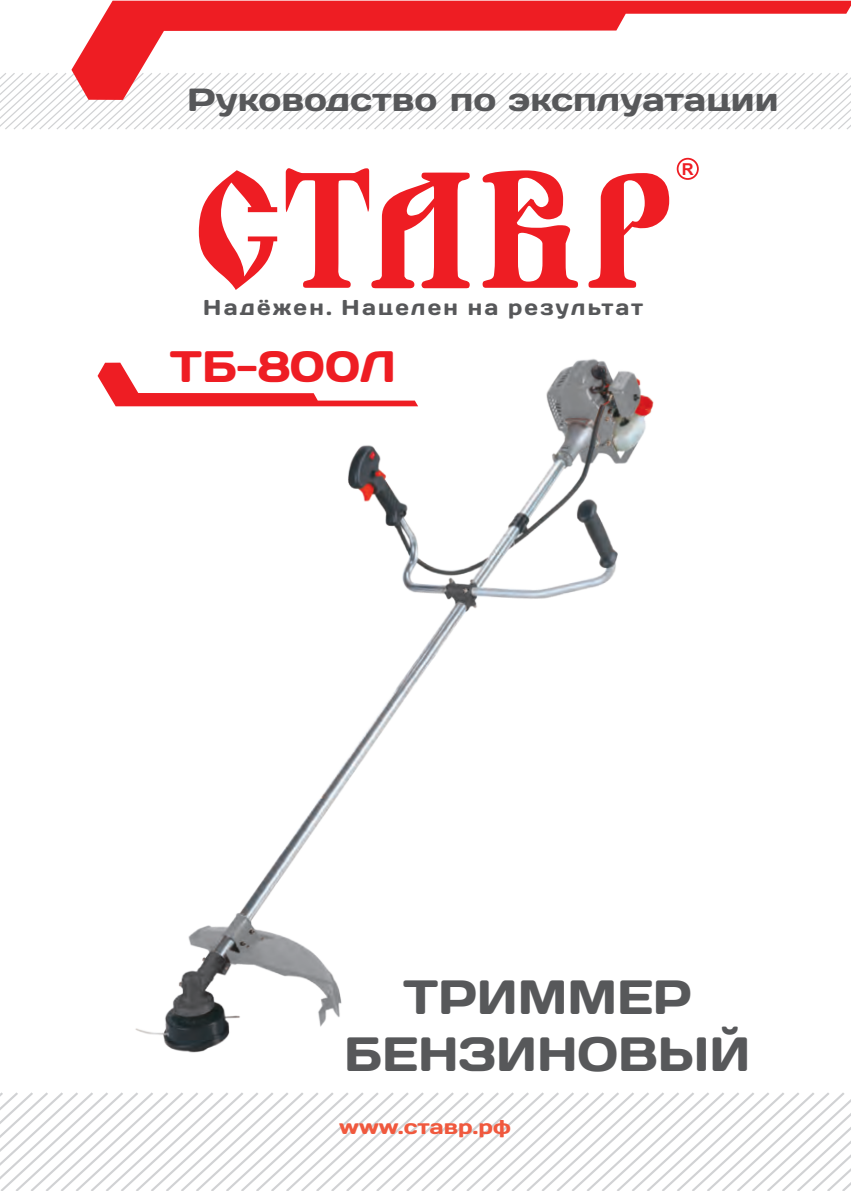
<style>
.page{position:relative;width:851px;height:1191px;background:#fff}
.page>*{position:absolute;margin:0;border:0;box-sizing:border-box;transform-origin:0 0}
.t1{font:48px "Days";color:#57585a}
.t2{font:44px "Days";color:#ee1d23}
.t3{font:32px "Days";color:#57585a;scale:1.1 1}
.t4{font:21.4px "Days";letter-spacing:.105em;color:#57585a}
.t5{font:20px "Days";color:#f0593e;scale:1.1 1}
.t6{font:700 16.4px "Arial";color:#ee1d23}
</style>
<div class="page">
<img style="left:97px;top:359px;width:557px;height:694px">
<svg style="left:0;top:73px;width:850px;height:56px"></svg>
<svg style="left:0;top:1092px;width:850px;height:99px"></svg>
<svg style="left:71px;top:1px;width:779px;height:99px"></svg>
<svg style="left:199px;top:168px;width:470px;height:122px"></svg>
<svg style="left:364px;top:168px;width:113px;height:122px"></svg>
<div style="left:676px;top:158px;width:22px;height:22px;border:2px solid #ee1d23;border-radius:50%"></div>
<svg style="left:98px;top:359px;width:320px;height:47px"></svg>
<p class="t3" style="left:187px;top:79px;width:539px">Руководство по эксплуатации</p>
<p class="t6" style="left:681px;top:158px;width:13px">R</p>
<p class="t4" style="left:203px;top:293px;width:441px">Надёжен. Нацелен на результат</p>
<p class="t2" style="left:170px;top:339px;width:227px">ТБ-800Л</p>
<p class="t1" style="left:403px;top:966px;width:290px">ТРИММЕР</p>
<p class="t1" style="left:344px;top:1023px;width:407px">БЕНЗИНОВЫЙ</p>
<p class="t5" style="left:339px;top:1113px;width:157px">www.ставр.рф</p>
</div>
